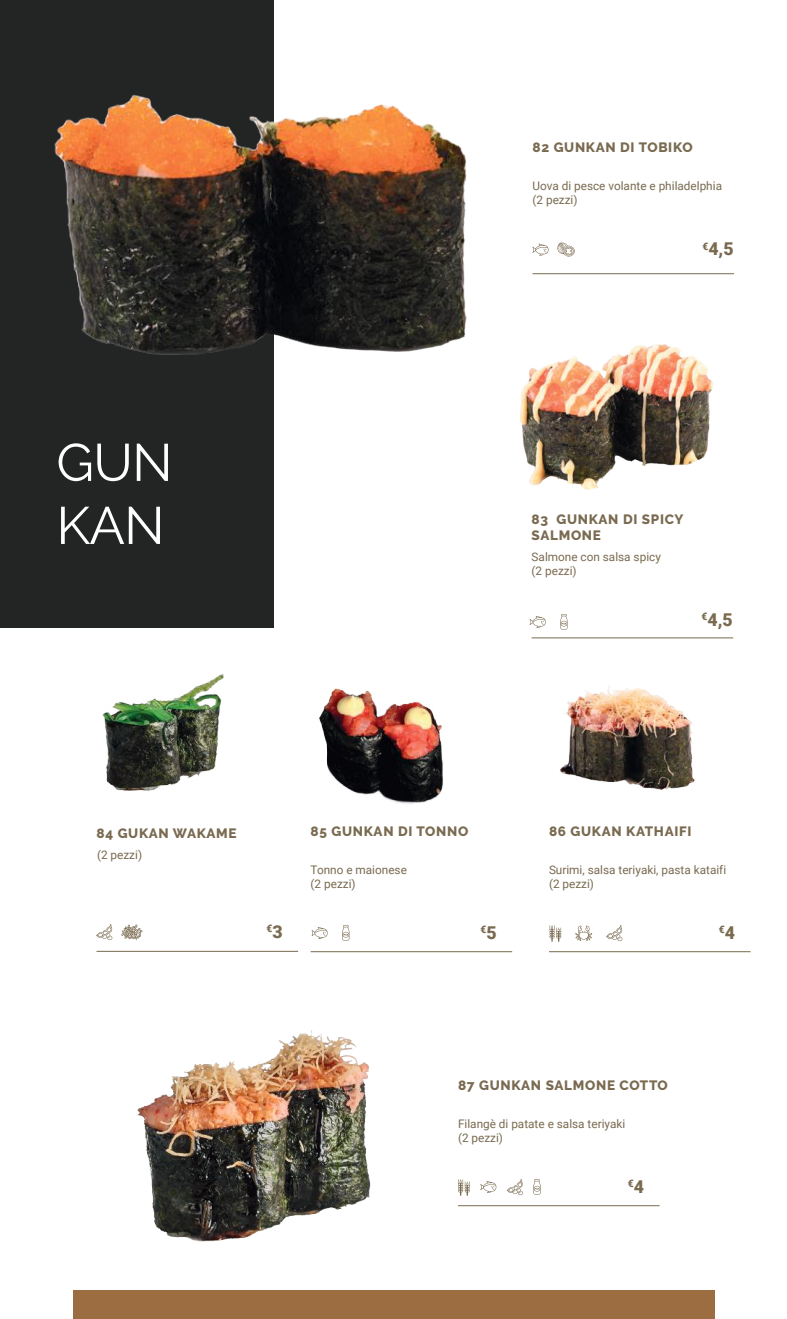
<style>
.page{position:relative;width:787px;height:1319px;background:#fff}
.page>*{position:absolute;margin:0;border:0;box-sizing:border-box;transform-origin:0 0}
.t1{font:52.5px/63px "Raleway";letter-spacing:-.015em;color:#fff}
.t2{font:900 17.7px "Roboto";color:#796a50}
.t3{font:800 13.5px/16.2px "Raleway";letter-spacing:.05em;color:#796a50}
.t4{font:11.85px/14.1px "Roboto";color:#796a50}
.t5{font:900 10.35px "Roboto";color:#796a50}
.s1{font-size:17.7px}
</style>
<div class="page">
<img style="left:319px;top:688px;width:124px;height:116px">
<div style="left:0;top:0;width:274px;height:627px;background:#232424"></div>
<div style="left:73px;top:1290px;width:641px;height:28px;background:#9c6d40"></div>
<hr style="left:531px;top:637px;width:202px;height:1px;background:#796a50">
<svg style="left:560px;top:614px;width:7px;height:15px"></svg>
<svg style="left:529px;top:616px;width:16px;height:11px"></svg>
<img style="left:54px;top:94px;width:413px;height:261px">
<hr style="left:458px;top:1205px;width:201px;height:1px;background:#796a50">
<img style="left:137px;top:1030px;width:234px;height:212px">
<svg style="left:533px;top:1179px;width:7px;height:15px"></svg>
<svg style="left:480px;top:1181px;width:16px;height:11px"></svg>
<svg style="left:507px;top:1179px;width:16px;height:15px"></svg>
<svg style="left:458px;top:1179px;width:12px;height:16px"></svg>
<hr style="left:549px;top:951px;width:201px;height:1px;background:#796a50">
<img style="left:560px;top:686px;width:135px;height:104px">
<svg style="left:606px;top:925px;width:16px;height:15px"></svg>
<svg style="left:549px;top:925px;width:12px;height:16px"></svg>
<svg style="left:575px;top:925px;width:17px;height:15px"></svg>
<hr style="left:310px;top:951px;width:202px;height:1px;background:#796a50">
<svg style="left:342px;top:925px;width:7px;height:15px"></svg>
<svg style="left:311px;top:927px;width:17px;height:11px"></svg>
<hr style="left:532px;top:273px;width:202px;height:1px;background:#796a50">
<svg style="left:532px;top:243px;width:16px;height:12px"></svg>
<svg style="left:557px;top:242px;width:18px;height:14px"></svg>
<img style="left:520px;top:344px;width:193px;height:146px">
<hr style="left:97px;top:950px;width:201px;height:1px;background:#796a50">
<svg style="left:121px;top:924px;width:21px;height:15px"></svg>
<svg style="left:96px;top:924px;width:16px;height:15px"></svg>
<img style="left:102px;top:674px;width:122px;height:117px">
<h1 class="t1" style="left:56px;top:430px;width:118px">GUN<br>KAN</h1>
<p class="t3" style="left:532px;top:139px;width:162px">82 GUNKAN DI TOBIKO</p>
<p class="t4" style="left:532px;top:178px;width:191px">Uova di pesce volante e philadelphia (2 pezzi)</p>
<h2 class="t2" style="left:702px;top:237px;width:33px"><sup>€</sup>4,5</h2>
<p class="t3" style="left:531px;top:511px;width:153px">83 GUNKAN DI SPICY<br>SALMONE</p>
<p class="t4" style="left:531px;top:549px;width:131px">Salmone con salsa spicy (2 pezzi)</p>
<h2 class="t2" style="left:701px;top:607px;width:33px"><sup>€</sup>4,5</h2>
<p class="t3" style="left:97px;top:825px;width:142px">84 GUKAN WAKAME</p>
<p class="t4" style="left:97px;top:847px;width:47px">(2 pezzi)</p>
<p class="t5" style="left:266px;top:921px;width:18px">€<span class="s1">3</span></p>
<p class="t3" style="left:310px;top:822px;width:159px">85 GUNKAN DI TONNO</p>
<p class="t4" style="left:310px;top:861px;width:98px">Tonno e maionese (2 pezzi)</p>
<p class="t5" style="left:480px;top:921px;width:18px">€<span class="s1">5</span></p>
<p class="t3" style="left:549px;top:822px;width:144px">86 GUKAN KATHAIFI</p>
<p class="t4" style="left:549px;top:861px;width:179px">Surimi, salsa teriyaki, pasta kataifi (2 pezzi)</p>
<p class="t5" style="left:719px;top:921px;width:18px">€<span class="s1">4</span></p>
<p class="t3" style="left:458px;top:1076px;width:211px">87 GUNKAN SALMONE COTTO</p>
<p class="t4" style="left:458px;top:1115px;width:169px">Filangè di patate e salsa teriyaki (2 pezzi)</p>
<p class="t5" style="left:628px;top:1175px;width:18px">€<span class="s1">4</span></p>
</div>
